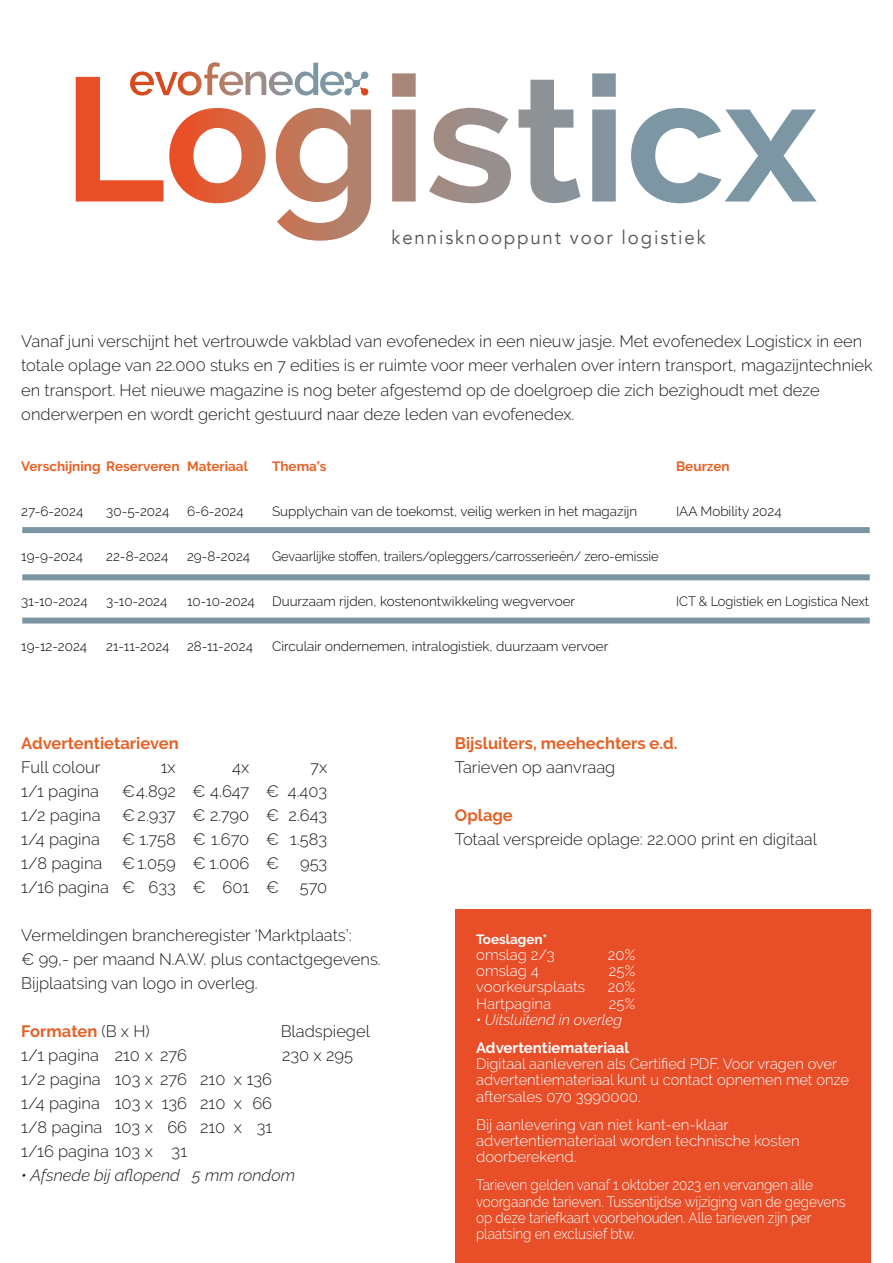
<style>
.page{position:relative;width:893px;height:1263px;background:#fff}
.page>*{position:absolute;margin:0;border:0;box-sizing:border-box;transform-origin:0 0}
.t1{font:19.2px "Avenir";letter-spacing:.1em;color:#545256}
.t2{font:300 16.5px/24px "Raleway";color:#1c1c1b}
.t3{font:700 16.5px "Raleway";color:#e46227}
.t4{font:italic 300 16.5px "Raleway";color:#1c1c1b}
.t5{font:300 15px/16.2px "Raleway";letter-spacing:-.005em;color:#fff}
.t6{font:300 15px/16.2px "Raleway";letter-spacing:-.005em;color:#fff;scale:.9 1}
.t7{font:italic 300 15px "Raleway";color:#fff}
.t8{font:700 15px "Raleway";color:#fff}
.t9{font:300 13.5px "Raleway";color:#000}
.t10{font:300 13.5px "Raleway";color:#000;scale:.95 1}
.t11{font:700 13.5px "Raleway";color:#e66227}
.t12{font:300 13.5px "Raleway";color:#000;scale:.96 1}
.t13{font:700 13.5px "Raleway";color:#fff}
.s1{font-weight:300;color:#1c1c1b}
</style>
<div class="page">
<div style="left:455px;top:910px;width:415px;height:353px;background:#e84e28"></div>
<div style="left:22px;top:527px;width:848px;height:6px;background:#7c95a3"></div>
<div style="left:22px;top:574px;width:848px;height:6px;background:#7c95a3"></div>
<div style="left:22px;top:617px;width:848px;height:6px;background:#7c95a3"></div>
<svg style="left:76px;top:73px;width:645px;height:168px"></svg>
<svg style="left:130px;top:62px;width:188px;height:34px"></svg>
<svg style="left:360px;top:87px;width:9px;height:9px"></svg>
<p class="t1" style="left:392px;top:226px;width:316px">kennisknooppunt voor logistiek</p>
<p class="t2" style="left:21px;top:330px;width:853px">Vanaf juni verschijnt het vertrouwde vakblad van evofenedex in een nieuw jasje. Met evofenedex Logisticx in een totale oplage van 22.000 stuks en 7 edities is er ruimte voor meer verhalen over intern transport, magazijntechniek en transport. Het nieuwe magazine is nog beter afgestemd op de doelgroep die zich bezighoudt met deze onderwerpen en wordt gericht gestuurd naar deze leden van evofenedex.</p>
<p class="t11" style="left:21px;top:458px;width:228px">Verschijning Reserveren Materiaal</p>
<p class="t11" style="left:272px;top:458px;width:56px">Thema’s</p>
<p class="t11" style="left:676px;top:458px;width:55px">Beurzen</p>
<p class="t9" style="left:21px;top:503px;width:64px">27-6-2024</p>
<p class="t9" style="left:106px;top:503px;width:64px">30-5-2024</p>
<p class="t9" style="left:187px;top:503px;width:58px">6-6-2024</p>
<p class="t9" style="left:272px;top:503px;width:367px">Supplychain van de toekomst, veilig werken in het magazijn</p>
<p class="t9" style="left:676px;top:503px;width:107px">IAA Mobility 2024</p>
<p class="t9" style="left:21px;top:548px;width:63px">19-9-2024</p>
<p class="t9" style="left:106px;top:548px;width:64px">22-8-2024</p>
<p class="t9" style="left:187px;top:548px;width:65px">29-8-2024</p>
<p class="t10" style="left:272px;top:548px;width:408px">Gevaarlijke stoffen, trailers/opleggers/carrosserieën/ zero-emissie</p>
<p class="t9" style="left:21px;top:593px;width:68px">31-10-2024</p>
<p class="t9" style="left:106px;top:593px;width:63px">3-10-2024</p>
<p class="t9" style="left:187px;top:593px;width:69px">10-10-2024</p>
<p class="t9" style="left:272px;top:593px;width:305px">Duurzaam rijden, kostenontwikkeling wegvervoer</p>
<p class="t12" style="left:676px;top:593px;width:202px">ICT &amp; Logistiek en Logistica Next</p>
<p class="t9" style="left:21px;top:638px;width:67px">19-12-2024</p>
<p class="t9" style="left:106px;top:638px;width:65px">21-11-2024</p>
<p class="t9" style="left:187px;top:638px;width:67px">28-11-2024</p>
<p class="t9" style="left:272px;top:638px;width:338px">Circulair ondernemen, intralogistiek, duurzaam vervoer</p>
<p class="t3" style="left:21px;top:734px;width:159px">Advertentietarieven</p>
<p class="t2" style="left:21px;top:755px;width:81px">Full colour</p>
<p class="t2" style="left:161px;top:755px;width:16px">1x</p>
<p class="t2" style="left:232px;top:755px;width:19px">4x</p>
<p class="t2" style="left:310px;top:755px;width:19px">7x</p>
<p class="t2" style="left:21px;top:779px;width:79px">1/1 pagina</p>
<p class="t2" style="left:122px;top:779px;width:207px">€4.892 € 4.647 € 4.403</p>
<p class="t2" style="left:21px;top:803px;width:81px">1/2 pagina</p>
<p class="t2" style="left:122px;top:803px;width:207px">€ 2.937 € 2.790 € 2.643</p>
<p class="t2" style="left:21px;top:827px;width:80px">1/4 pagina</p>
<p class="t2" style="left:21px;top:827px;width:308px;text-indent:101px">€ 1.758 € 1.670 € 1.583<br>1/8 pagina € 1.059 € 1.006 €</p>
<p class="t2" style="left:300px;top:851px;width:29px">953</p>
<p class="t2" style="left:21px;top:875px;width:259px">1/16 pagina € 633 € 601 €</p>
<p class="t2" style="left:300px;top:875px;width:29px">570</p>
<p class="t2" style="left:21px;top:923px;width:361px">Vermeldingen brancheregister ‘Marktplaats’:<br>€ 99,- per maand N.A.W. plus contactgegevens.<br>Bijplaatsing van logo in overleg.</p>
<p class="t3" style="left:21px;top:1022px;width:130px">Formaten <span class="s1">(B x H)</span></p>
<p class="t2" style="left:281px;top:1019px;width:91px">Bladspiegel</p>
<p class="t2" style="left:21px;top:1043px;width:167px">1/1 pagina 210 x 276</p>
<p class="t2" style="left:282px;top:1043px;width:72px">230 x 295</p>
<p class="t2" style="left:21px;top:1067px;width:252px;text-align:justify">1/2 pagina 103 x 276 210 x 136<br>1/4 pagina 103 x 136 210 x 66<br>1/8 pagina 103 x 66 210 x 31<br>1/16 pagina 103 x 31</p>
<p class="t4" style="left:21px;top:1166px;width:275px">• Afsnede bij aflopend 5 mm rondom</p>
<p class="t3" style="left:455px;top:734px;width:224px">Bijsluiters, meehechters e.d.</p>
<p class="t2" style="left:455px;top:755px;width:162px">Tarieven op aanvraag</p>
<p class="t3" style="left:455px;top:806px;width:59px">Oplage</p>
<p class="t2" style="left:455px;top:827px;width:364px">Totaal verspreide oplage: 22.000 print en digitaal</p>
<p class="t13" style="left:476px;top:931px;width:73px">Toeslagen*</p>
<p class="t5" style="left:476px;top:946px;width:80px">omslag 2/3</p>
<p class="t5" style="left:608px;top:946px;width:29px">20%</p>
<p class="t5" style="left:476px;top:963px;width:64px">omslag 4</p>
<p class="t5" style="left:609px;top:963px;width:28px">25%</p>
<p class="t5" style="left:476px;top:979px;width:110px">voorkeursplaats</p>
<p class="t5" style="left:608px;top:979px;width:29px">20%</p>
<p class="t5" style="left:476px;top:995px;width:77px">Hartpagina</p>
<p class="t5" style="left:609px;top:995px;width:28px">25%</p>
<p class="t7" style="left:476px;top:1011px;width:148px">• Uitsluitend in overleg</p>
<p class="t8" style="left:476px;top:1039px;width:155px">Advertentiemateriaal</p>
<p class="t5" style="left:476px;top:1056px;width:375px">Digitaal aanleveren als Certified PDF. Voor vragen over advertentiemateriaal kunt u contact opnemen met onze aftersales 070 3990000.</p>
<p class="t5" style="left:476px;top:1116px;width:325px">Bij aanlevering van niet kant-en-klaar advertentiemateriaal worden technische kosten doorberekend.</p>
<p class="t6" style="left:476px;top:1177px;width:412px">Tarieven gelden vanaf 1 oktober 2023 en vervangen alle voorgaande tarieven. Tussentijdse wijziging van de gegevens op deze tariefkaart voorbehouden. Alle tarieven zijn per plaatsing en exclusief btw.</p>
</div>
